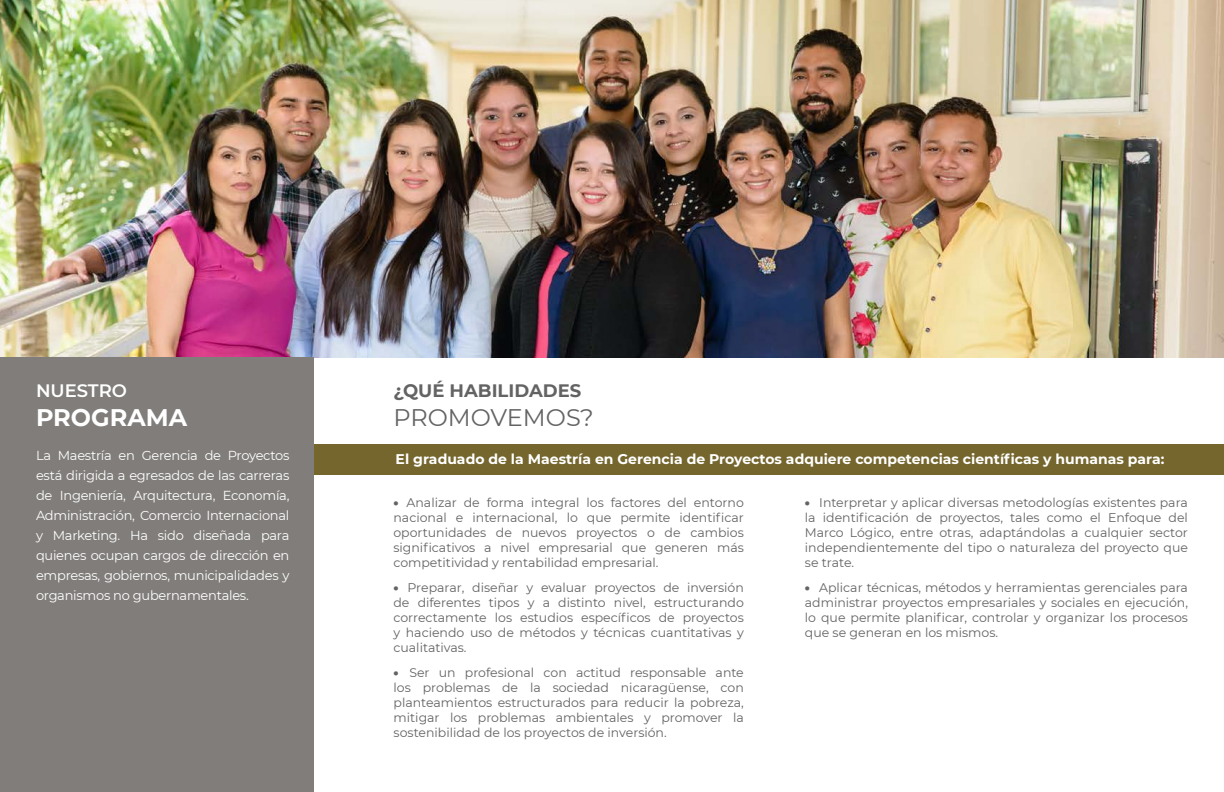
<style>
.page{position:relative;width:1224px;height:792px;background:#fff}
.page>*{position:absolute;margin:0;border:0;box-sizing:border-box;transform-origin:0 0}
.t1{font:24px "Montserrat";color:#636363}
.t2{font:700 24px "Montserrat";color:#fff}
.t3{font:700 18px "Montserrat";color:#636363}
.t4{font:600 18px "Montserrat";color:#fff}
.t5{font:700 14px "Montserrat";color:#fff}
.t6{font:13px/20px "Montserrat";letter-spacing:-.02em;color:#fff;text-align:justify}
.t7{font:12.5px/15px "Montserrat";color:#636363;text-align:justify}
.s1{font-weight:900}
</style>
<div class="page">
<div style="left:306px;top:445px;width:918px;height:30px;background:#75662e"></div>
<img style="left:0;top:0;width:1224px;height:357px">
<div style="left:0;top:357px;width:313px;height:435px;background:#807d7a"></div>
<h2 class="t4" style="left:36px;top:378px;width:93px">NUESTRO</h2>
<h1 class="t2" style="left:36px;top:400px;width:153px">PROGRAMA</h1>
<p class="t6" style="left:36px;top:445px;width:255px">La Maestría en Gerencia de Proyectos está dirigida a egresados de las carreras de Ingeniería, Arquitectura, Economía, Administración, Comercio Internacional y Marketing. Ha sido diseñada para quienes ocupan cargos de dirección en empresas, gobiernos, municipalidades y organismos no gubernamentales.</p>
<h2 class="t3" style="left:393px;top:377px;width:189px">¿QUÉ HABILIDADES</h2>
<h1 class="t1" style="left:393px;top:401px;width:202px">PROMOVEMOS?</h1>
<p class="t5" style="left:396px;top:449px;width:770px">El graduado de la Maestría en Gerencia de Proyectos adquiere competencias científicas y humanas para:</p>
<p class="t7" style="left:393px;top:494px;width:352px"><span class="s1">•</span> Analizar de forma integral los factores del entorno nacional e internacional, lo que permite identificar oportunidades de nuevos proyectos o de cambios significativos a nivel empresarial que generen más competitividad y rentabilidad empresarial.</p>
<p class="t7" style="left:393px;top:580px;width:352px"><span class="s1">•</span> Preparar, diseñar y evaluar proyectos de inversión de diferentes tipos y a distinto nivel, estructurando correctamente los estudios específicos de proyectos y haciendo uso de métodos y técnicas cuantitativas y cualitativas.</p>
<p class="t7" style="left:805px;top:580px;width:385px"><span class="s1">•</span> Aplicar técnicas, métodos y herramientas gerenciales para administrar proyectos empresariales y sociales en ejecución, lo que permite planificar, controlar y organizar los procesos que se generan en los mismos.</p>
<p class="t7" style="left:394px;top:664px;width:352px"><span class="s1">•</span> Ser un profesional con actitud responsable ante los problemas de la sociedad nicaragüense, con planteamientos estructurados para reducir la pobreza, mitigar los problemas ambientales y promover la sostenibilidad de los proyectos de inversión.</p>
<p class="t7" style="left:805px;top:495px;width:385px"><span class="s1">•</span> Interpretar y aplicar diversas metodologías existentes para la identificación de proyectos, tales como el Enfoque del Marco Lógico, entre otras, adaptándolas a cualquier sector independientemente del tipo o naturaleza del proyecto que se trate.</p>
</div>
